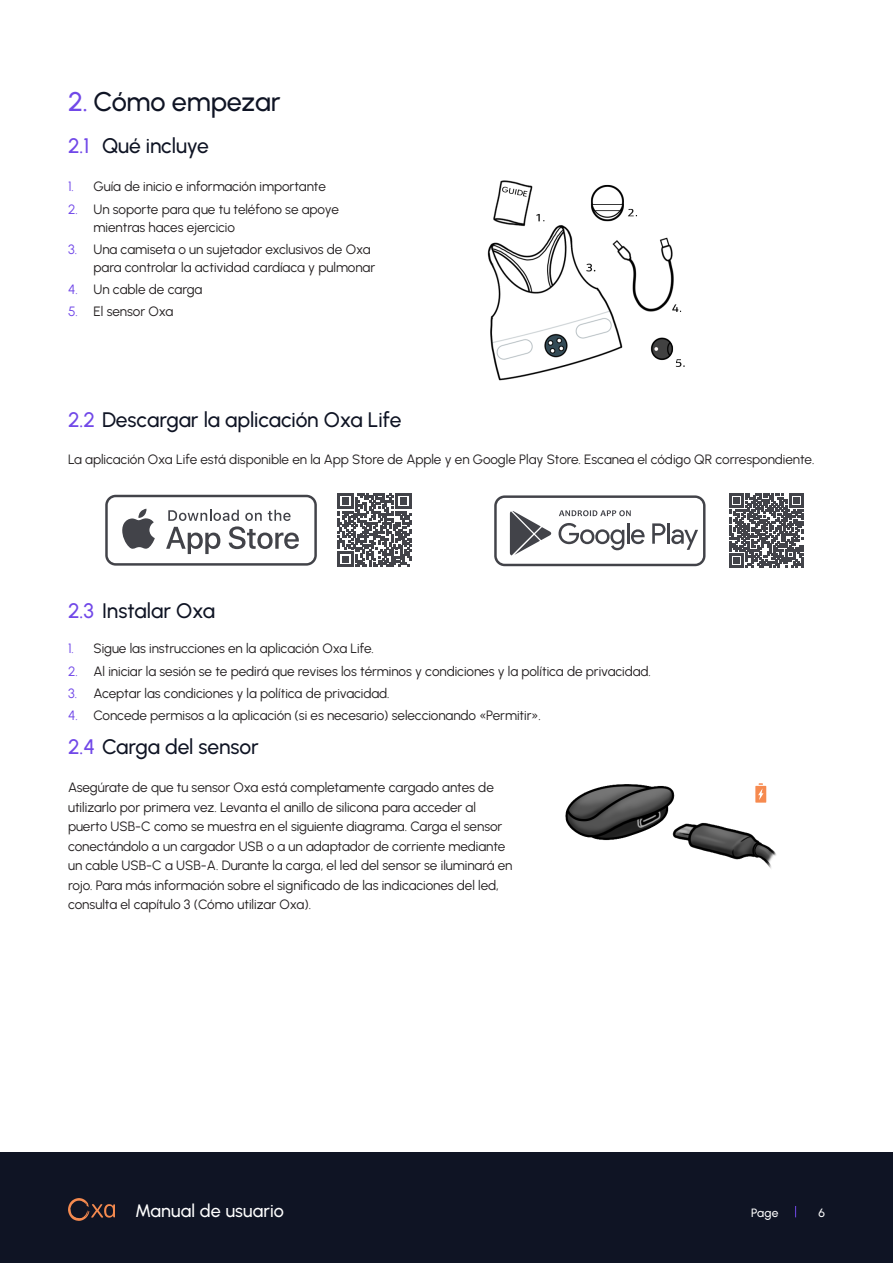
<style>
.page{position:relative;width:893px;height:1263px;background:#fff}
.page>*{position:absolute;margin:0;border:0;box-sizing:border-box;transform-origin:0 0}
.t1{font:500 27px "Urbanist";letter-spacing:-.005em;color:#0f1424}
.t2{font:500 21px "Urbanist";letter-spacing:-.005em;color:#0f1424}
.t3{font:500 18px "Urbanist";letter-spacing:.01em;color:#fff}
._03_Body{font:13.5px/19.5px "Urbanist";letter-spacing:-.005em;color:#231f20}
.t4{font:500 12px "Urbanist";color:#fff}
.s1{color:#7148e8}
</style>
<div class="page">
<div style="left:0;top:1152px;width:893px;height:111px;background:#0f1424"></div>
<svg style="left:68px;top:1198px;width:47px;height:23px"></svg>
<img style="left:487px;top:180px;width:198px;height:201px">
<svg style="left:105px;top:495px;width:212px;height:71px"></svg>
<svg style="left:338px;top:493px;width:73px;height:74px"></svg>
<svg style="left:494px;top:495px;width:211px;height:71px"></svg>
<svg style="left:729px;top:494px;width:75px;height:74px"></svg>
<img style="left:565px;top:784px;width:211px;height:85px">
<svg style="left:755px;top:783px;width:11px;height:20px"></svg>
<p class="t1" style="left:68px;top:84px;width:214px"><span class="s1">2.</span> Cómo empezar</p>
<p class="t2" style="left:68px;top:132px;width:142px"><span class="s1">2.1</span> Qué incluye</p>
<p class="_03_Body" style="left:68px;top:176px;width:259px"><span class="s1">1.</span> Guía de inicio e información importante</p>
<p class="_03_Body" style="left:94px;top:199px;width:247px;line-height:18px;text-indent:-26px"><span class="s1">2.</span> Un soporte para que tu teléfono se apoye mientras haces ejercicio</p>
<p class="_03_Body" style="left:94px;top:240px;width:283px;line-height:18px;text-indent:-26px"><span class="s1">3.</span> Una camiseta o un sujetador exclusivos de Oxa para controlar la actividad cardíaca y pulmonar</p>
<p class="_03_Body" style="left:68px;top:279px;width:136px"><span class="s1">4.</span> Un cable de carga</p>
<p class="_03_Body" style="left:68px;top:301px;width:107px"><span class="s1">5.</span> El sensor Oxa</p>
<p class="t2" style="left:68px;top:406px;width:335px"><span class="s1">2.2</span> Descargar la aplicación Oxa Life</p>
<p class="_03_Body" style="left:68px;top:449px;width:748px">La aplicación Oxa Life está disponible en la App Store de Apple y en Google Play Store. Escanea el código QR correspondiente.</p>
<p class="t2" style="left:68px;top:597px;width:149px"><span class="s1">2.3</span> Instalar Oxa</p>
<p class="_03_Body" style="left:68px;top:638px;width:308px"><span class="s1">1.</span> Sigue las instrucciones en la aplicación Oxa Life.</p>
<p class="_03_Body" style="left:68px;top:661px;width:584px"><span class="s1">2.</span> Al iniciar la sesión se te pedirá que revises los términos y condiciones y la política de privacidad.</p>
<p class="_03_Body" style="left:68px;top:683px;width:323px"><span class="s1">3.</span> Aceptar las condiciones y la política de privacidad.</p>
<p class="_03_Body" style="left:68px;top:705px;width:474px"><span class="s1">4.</span> Concede permisos a la aplicación (si es necesario) seleccionando «Permitir».</p>
<p class="t2" style="left:68px;top:733px;width:192px"><span class="s1">2.4</span> Carga del sensor</p>
<p class="_03_Body" style="left:68px;top:777px;width:446px">Asegúrate de que tu sensor Oxa está completamente cargado antes de utilizarlo por primera vez. Levanta el anillo de silicona para acceder al puerto USB-C como se muestra en el siguiente diagrama. Carga el sensor conectándolo a un cargador USB o a un adaptador de corriente mediante un cable USB-C a USB-A. Durante la carga, el led del sensor se iluminará en rojo. Para más información sobre el significado de las indicaciones del led, consulta el capítulo 3 (Cómo utilizar Oxa).</p>
<h3 class="t3" style="left:135px;top:1199px;width:150px">Manual de usuario</h3>
<p class="t4" style="left:751px;top:1205px;width:29px">Page</p>
<p class="t4" style="left:818px;top:1205px;width:8px">6</p>
</div>
